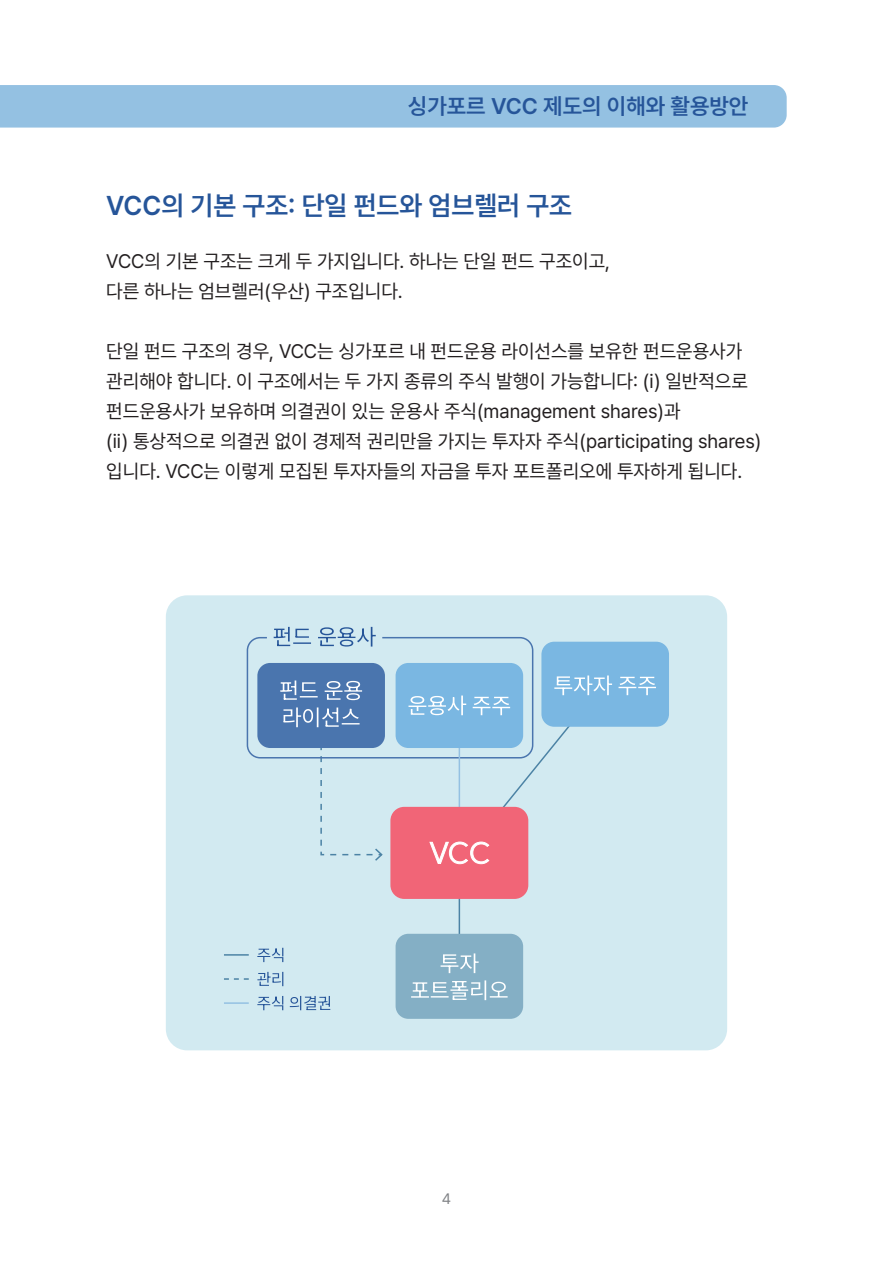
<style>
.page{position:relative;width:893px;height:1263px;background:#fff}
.page>*{position:absolute;margin:0;border:0;box-sizing:border-box;transform-origin:0 0}
.t1{font:600 27px "Pretendard";color:#265599}
.t2{font:600 22.5px "Pretendard";color:#265599}
.t3{font:19.5px "Pretendard";color:#231f20}
.t4{font:15px "Pretendard";color:#808285}
</style>
<div class="page">
<div style="left:166px;top:595px;width:561px;height:455px;background:#d2eaf1;border-radius:21px"></div>
<svg style="left:320px;top:746px;width:64px;height:115px"></svg>
<div style="left:247px;top:637px;width:286px;height:121px;border:2px solid #4a75ae;border-radius:13px"></div>
<div style="left:257px;top:663px;width:128px;height:85px;background:#4a75ae;border-radius:13px"></div>
<svg style="left:280px;top:680px;width:38px;height:20px"></svg>
<svg style="left:325px;top:681px;width:37px;height:19px"></svg>
<svg style="left:283px;top:707px;width:77px;height:20px"></svg>
<svg style="left:274px;top:627px;width:37px;height:19px"></svg>
<svg style="left:318px;top:627px;width:58px;height:19px"></svg>
<div style="left:541px;top:642px;width:128px;height:85px;background:#7ab7e2;border-radius:13px"></div>
<svg style="left:619px;top:677px;width:37px;height:18px"></svg>
<div style="left:396px;top:934px;width:127px;height:85px;background:#84afc5;border-radius:13px"></div>
<svg style="left:257px;top:948px;width:26px;height:14px"></svg>
<svg style="left:257px;top:996px;width:26px;height:14px"></svg>
<svg style="left:290px;top:996px;width:40px;height:14px"></svg>
<hr style="left:224px;top:954px;width:25px;height:2px;background:#4c83a5">
<hr style="left:224px;top:1002px;width:25px;height:2px;background:#94c1e2">
<svg style="left:224px;top:978px;width:25px;height:2px"></svg>
<svg style="left:257px;top:972px;width:26px;height:14px"></svg>
<hr style="left:459px;top:741px;width:1px;height:76px;background:#94c1e2">
<div style="left:396px;top:663px;width:127px;height:85px;background:#7ab7e2;border-radius:13px"></div>
<svg style="left:408px;top:695px;width:58px;height:20px"></svg>
<svg style="left:473px;top:675px;width:139px;height:138px"></svg>
<div style="left:390px;top:807px;width:138px;height:92px;background:#f16577;border-radius:14px"></div>
<svg style="left:411px;top:841px;width:97px;height:159px"></svg>
<div style="left:0;top:85px;width:787px;height:43px;background:#94c1e2"></div>
<p class="t2" style="left:408px;top:90px;width:342px">싱가포르 VCC 제도의 이해와 활용방안</p>
<p class="t1" style="left:106px;top:185px;width:467px">VCC의 기본 구조: 단일 펀드와 엄브렐러 구조</p>
<p class="t3" style="left:106px;top:247px;width:505px">VCC의 기본 구조는 크게 두 가지입니다. 하나는 단일 펀드 구조이고,</p>
<p class="t3" style="left:106px;top:277px;width:298px">다른 하나는 엄브렐러(우산) 구조입니다.</p>
<p class="t3" style="left:106px;top:337px;width:637px">단일 펀드 구조의 경우, VCC는 싱가포르 내 펀드운용 라이선스를 보유한 펀드운용사가</p>
<p class="t3" style="left:106px;top:367px;width:643px">관리해야 합니다. 이 구조에서는 두 가지 종류의 주식 발행이 가능합니다: (i) 일반적으로</p>
<p class="t3" style="left:106px;top:397px;width:576px">펀드운용사가 보유하며 의결권이 있는 운용사 주식(management shares)과</p>
<p class="t3" style="left:106px;top:427px;width:657px">(ii) 통상적으로 의결권 없이 경제적 권리만을 가지는 투자자 주식(participating shares)</p>
<p class="t3" style="left:106px;top:457px;width:637px">입니다. VCC는 이렇게 모집된 투자자들의 자금을 투자 포트폴리오에 투자하게 됩니다.</p>
<p class="t4" style="left:442px;top:1187px;width:11px">4</p>
</div>
